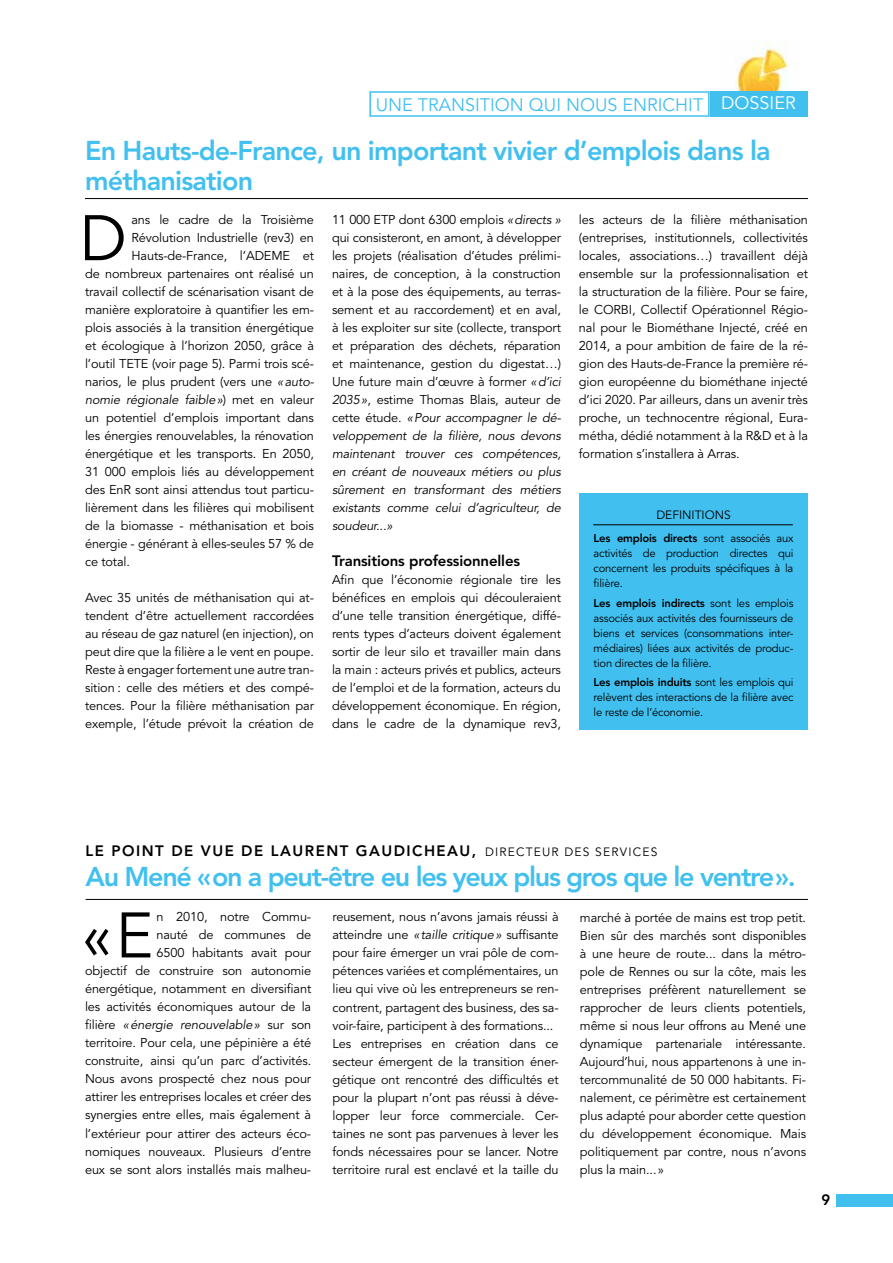
<style>
.page{position:relative;width:893px;height:1263px;background:#fff}
.page>*{position:absolute;margin:0;border:0;box-sizing:border-box;transform-origin:0 0}
.t1{font:63.6px "Avenir LT Std";color:#000}
.t2{font:800 27px/30px "Avenir LT Std";letter-spacing:-.03em;color:#41c0f0}
.t3{font:800 27px "Avenir LT Std";letter-spacing:-.05em;color:#41c0f0}
.t4{font:18px "Avenir LT Std";color:#41c0f0}
.t5{font:800 15px "Avenir LT Std";letter-spacing:.1em;color:#000}
.t6{font:800 15px "Avenir LT Std";letter-spacing:-.01em;color:#000}
.t7{font:12.75px/18px "Avenir LT Std";letter-spacing:-.01em;color:#000;text-align:justify}
.t8{font:italic 12.75px "Avenir LT Std";letter-spacing:-.01em;color:#000}
.t9{font:12px "Avenir LT Std";color:#000}
.t10{font:11.25px/15px "Avenir LT Std";letter-spacing:-.02em;color:#000;text-align:justify}
.s1{color:#fff}
.s2{font-style:italic}
.s3{font-style:normal}
.s4{font-weight:800}
.s5{font-weight:400;font-size:12px}
</style>
<div class="page">
<img style="left:735px;top:41px;width:53px;height:50px">
<div style="left:837px;top:1194px;width:56px;height:12px;background:#41c0f0"></div>
<div style="left:580px;top:493px;width:228px;height:237px;background:#41c0f0"></div>
<hr style="left:85px;top:198px;width:723px;height:1px;background:#000">
<hr style="left:86px;top:899px;width:722px;height:1px;background:#000">
<hr style="left:593px;top:524px;width:200px;height:1px;background:#000">
<div style="left:369px;top:91px;width:341px;height:26px;border:2px solid #41c0f0"></div>
<div style="left:710px;top:91px;width:97px;height:26px;background:#41c0f0"></div>
<h3 class="t4" style="left:376px;top:94px;width:422px">UNE TRANSITION QUI NOUS ENRICHIT <span class="s1">DOSSIER</span></h3>
<h2 class="t2" style="left:85px;top:135px;width:687px">En Hauts-de-France, un important vivier d’emplois dans la méthanisation</h2>
<h1 class="t1" style="left:80px;top:202px;width:49px">D</h1>
<p class="t7" style="left:131px;top:211px;width:184px">ans le cadre de la Troisième</p>
<p class="t7" style="left:579px;top:211px;width:230px">les acteurs de la filière méthanisation (entreprises, institutionnels, collectivités locales, associations…) travaillent déjà ensemble sur la professionnalisation et la structuration de la filière. Pour se faire, le CORBI, Collectif Opérationnel Régio&shy;nal pour le Biométhane Injecté, créé en 2014, a pour ambition de faire de la ré&shy;gion des Hauts-de-France la première ré&shy;gion européenne du biométhane injecté d’ici 2020. Par ailleurs, dans un avenir très proche, un technocentre régional, Eura&shy;métha, dédié notamment à la R&amp;D et à la formation s’installera à Arras.</p>
<p class="t7" style="left:332px;top:211px;width:230px">11 000 ETP dont 6300 emplois <span class="s2">«directs » </span>qui consisteront, en amont, à développer les projets (réalisation d’études prélimi&shy;naires, de conception, à la construction et à la pose des équipements, au terras&shy;sement et au raccordement) et en aval, à les exploiter sur site (collecte, transport et préparation des déchets, réparation et maintenance, gestion du digestat…)<br>Une future main d’œuvre à former <span class="s2">«d’ici 2035»</span>, estime Thomas Blais, auteur de cette étude. <span class="s2">«Pour accompagner le dé&shy;veloppement de la filière, nous devons maintenant trouver ces compétences, en créant de nouveaux métiers ou plus sûrement en transformant des métiers existants comme celui d’agriculteur, de soudeur...»</span></p>
<p class="t6" style="left:332px;top:552px;width:190px">Transitions professionnelles</p>
<p class="t7" style="left:332px;top:571px;width:230px">Afin que l’économie régionale tire les bénéfices en emplois qui découleraient d’une telle transition énergétique, diffé&shy;rents types d’acteurs doivent également sortir de leur silo et travailler main dans la main : acteurs privés et publics, acteurs de l’emploi et de la formation, acteurs du développement économique. En région, dans le cadre de la dynamique rev3,</p>
<p class="t7" style="left:131px;top:229px;width:184px">Révolution Industrielle (rev3) en</p>
<p class="t7" style="left:131px;top:247px;width:184px">Hauts-de-France, l’ADEME et</p>
<p class="t7" style="left:85px;top:265px;width:230px">de nombreux partenaires ont réalisé un</p>
<p class="t7" style="left:85px;top:283px;width:230px">travail collectif de scénarisation visant de</p>
<p class="t7" style="left:85px;top:301px;width:230px">manière exploratoire à quantifier les em-</p>
<p class="t7" style="left:85px;top:319px;width:230px">plois associés à la transition énergétique</p>
<p class="t7" style="left:85px;top:337px;width:230px">et écologique à l’horizon 2050, grâce à</p>
<p class="t7" style="left:85px;top:355px;width:230px">l’outil TETE (voir page 5). Parmi trois scé-</p>
<p class="t7" style="left:85px;top:373px;width:230px">narios, le plus prudent (vers une <span class="s2">«auto-</span></p>
<p class="t8" style="left:85px;top:392px;width:230px">nomie régionale faible»<span class="s3">) met en valeur</span></p>
<p class="t7" style="left:85px;top:409px;width:230px">un potentiel d’emplois important dans</p>
<p class="t7" style="left:85px;top:427px;width:230px">les énergies renouvelables, la rénovation</p>
<p class="t7" style="left:85px;top:445px;width:230px">énergétique et les transports. En 2050,</p>
<p class="t7" style="left:85px;top:463px;width:230px">31 000 emplois liés au développement</p>
<p class="t7" style="left:85px;top:481px;width:230px">des EnR sont ainsi attendus tout particu-</p>
<p class="t7" style="left:85px;top:499px;width:230px">lièrement dans les filières qui mobilisent</p>
<p class="t7" style="left:85px;top:517px;width:230px">de la biomasse - méthanisation et bois</p>
<p class="t7" style="left:85px;top:535px;width:230px">énergie - générant à elles-seules 57 % de</p>
<p class="t7" style="left:85px;top:553px;width:47px">ce total.</p>
<p class="t7" style="left:85px;top:589px;width:230px">Avec 35 unités de méthanisation qui at&shy;tendent d’être actuellement raccordées au réseau de gaz naturel (en injection), on peut dire que la filière a le vent en poupe.<br>Reste à engager fortement une autre tran&shy;sition : celle des métiers et des compé&shy;tences. Pour la filière méthanisation par exemple, l’étude prévoit la création de</p>
<p class="t9" style="left:656px;top:508px;width:76px">DEFINITIONS</p>
<p class="t10" style="left:594px;top:531px;width:201px"><span class="s4">Les emplois directs</span> sont associés aux activités de production directes qui concernent les produits spécifiques à la filière.</p>
<p class="t10" style="left:594px;top:595px;width:201px"><span class="s4">Les emplois indirects</span> sont les emplois associés aux activités des fournisseurs de biens et services (consommations inter&shy;médiaires) liées aux activités de produc&shy;tion directes de la filière.</p>
<p class="t10" style="left:594px;top:675px;width:201px"><span class="s4">Les emplois induits</span> sont les emplois qui relèvent des interactions de la filière avec le reste de l’économie.</p>
<p class="t5" style="left:86px;top:842px;width:573px">LE POINT DE VUE DE LAURENT GAUDICHEAU, <span class="s5">DIRECTEUR DES SERVICES</span></p>
<h2 class="t3" style="left:86px;top:861px;width:712px">Au Mené «on a peut-être eu les yeux plus gros que le ventre».</h2>
<p class="t7" style="left:85px;top:908px;width:228px;text-align:right">n 2010, notre Commu-<br>nauté de communes de<br>6500 habitants avait pour<br>objectif de construire son autonomie énergétique, notamment en diversifiant les activités économiques autour de la filière <span class="s2">«énergie renouvelable»</span> sur son territoire. Pour cela, une pépinière a été construite, ainsi qu’un parc d’activités.<br>Nous avons prospecté chez nous pour attirer les entreprises locales et créer des synergies entre elles, mais également à l’extérieur pour attirer des acteurs éco&shy;nomiques nouveaux. Plusieurs d’entre eux se sont alors installés mais malheu-</p>
<p class="t7" style="left:332px;top:908px;width:228px;text-align:left">reusement, nous n’avons jamais réussi à atteindre une <span class="s2">«taille critique»</span> suffisante pour faire émerger un vrai pôle de com&shy;pétences variées et complémentaires, un lieu qui vive où les entrepreneurs se ren&shy;contrent, partagent des business, des sa&shy;voir-faire, participent à des formations...<br>Les entreprises en création dans ce secteur émergent de la transition éner&shy;gétique ont rencontré des difficultés et pour la plupart n’ont pas réussi à déve&shy;lopper leur force commerciale. Cer&shy;taines ne sont pas parvenues à lever les fonds nécessaires pour se lancer. Notre territoire rural est enclavé et la taille du</p>
<p class="t7" style="left:580px;top:908px;width:228px">marché à portée de mains est trop petit.<br>Bien sûr des marchés sont disponibles à une heure de route... dans la métro&shy;pole de Rennes ou sur la côte, mais les entreprises préfèrent naturellement se rapprocher de leurs clients potentiels, même si nous leur offrons au Mené une dynamique partenariale intéressante.<br>Aujourd’hui, nous appartenons à une in&shy;tercommunalité de 50 000 habitants. Fi&shy;nalement, ce périmètre est certainement plus adapté pour aborder cette question du développement économique. Mais politiquement par contre, nous n’avons plus la main...»</p>
<h1 class="t1" style="left:82px;top:899px;width:73px">«E</h1>
<p class="t6" style="left:822px;top:1191px;width:10px">9</p>
</div>
